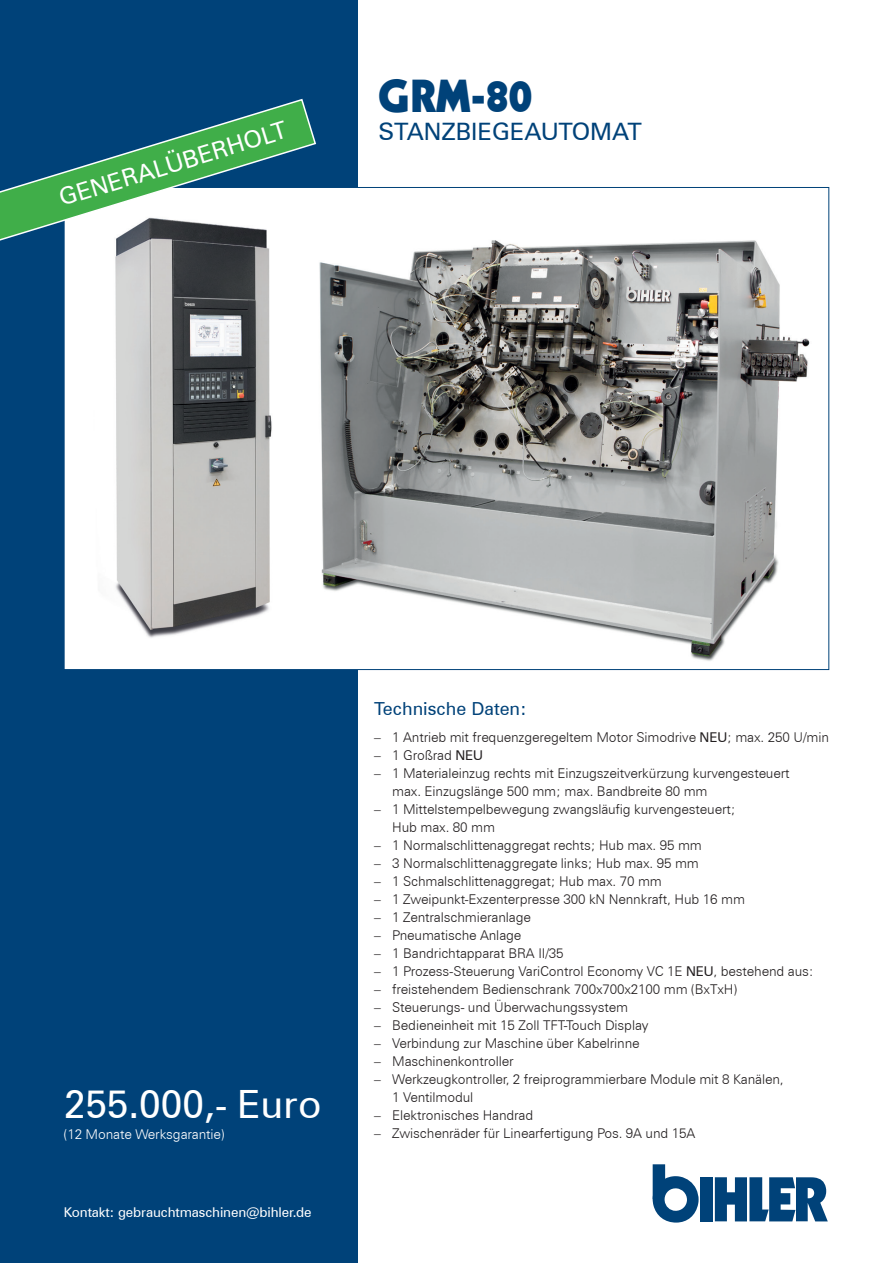
<style>
.page{position:relative;width:893px;height:1263px;background:#fff}
.page>*{position:absolute;margin:0;border:0;box-sizing:border-box;transform-origin:0 0}
.t1{font:900 45px "Kabel";color:#004279}
.t2{font:39px "Zurich BT";color:#fff}
.t3{font:24px "Zurich BT";color:#004279}
.t4{font:24px "Zurich BT";color:#fff}
.t5{font:18px "Zurich BT";color:#004279}
.t6{font:300 13.5px/18px "Zurich BT";letter-spacing:-.01em;color:#231f20}
.t7{font:13.5px "Zurich BT";letter-spacing:-.01em;color:#fff}
.t8{font:300 13.5px "Zurich BT";letter-spacing:-.01em;color:#fff}
.s1{font-weight:400}
</style>
<div class="page">
<div style="left:0;top:0;width:357px;height:1263px;background:#004279"></div>
<div style="left:700px;top:1177px;width:12px;height:44px;background:#004279"></div>
<svg style="left:653px;top:1164px;width:46px;height:58px"></svg>
<svg style="left:715px;top:1177px;width:113px;height:44px"></svg>
<img style="left:66px;top:189px;width:744px;height:479px">
<svg style="left:0;top:98px;width:317px;height:154px"></svg>
<h3 class="t4" style="left:55px;top:184px;width:238px;rotate:-17deg">GENERALÜBERHOLT</h3>
<h1 class="t1" style="left:378px;top:67px;width:156px">GRM-80</h1>
<h3 class="t3" style="left:378px;top:117px;width:265px">STANZBIEGEAUTOMAT</h3>
<h2 class="t2" style="left:64px;top:1081px;width:259px">255.000,- Euro</h2>
<p class="t8" style="left:64px;top:1126px;width:162px">(12 Monate Werksgarantie)</p>
<p class="t7" style="left:64px;top:1204px;width:249px">Kontakt: gebrauchtmaschinen@bihler.de</p>
<h3 class="t5" style="left:374px;top:698px;width:154px">Technische Daten:</h3>
<p class="t6" style="left:374px;top:728px;width:456px">– 1 Antrieb mit frequenzgeregeltem Motor Simodrive <span class="s1">NEU</span>; max. 250 U/min</p>
<p class="t6" style="left:374px;top:746px;width:110px">– 1 Großrad <span class="s1">NEU</span></p>
<p class="t6" style="left:392px;top:764px;width:399px;text-indent:-18px">– 1 Materialeinzug rechts mit Einzugszeitverkürzung kurvengesteuert max. Einzugslänge 500 mm; max. Bandbreite 80 mm</p>
<p class="t6" style="left:392px;top:800px;width:345px;text-indent:-18px">– 1 Mittelstempelbewegung zwangsläufig kurvengesteuert;<br>Hub max. 80 mm</p>
<p class="t6" style="left:374px;top:836px;width:329px">– 1 Normalschlittenaggregat rechts; Hub max. 95 mm</p>
<p class="t6" style="left:374px;top:854px;width:326px">– 3 Normalschlittenaggregate links; Hub max. 95 mm</p>
<p class="t6" style="left:374px;top:872px;width:289px">– 1 Schmalschlittenaggregat; Hub max. 70 mm</p>
<p class="t6" style="left:374px;top:890px;width:372px">– 1 Zweipunkt-Exzenterpresse 300 kN Nennkraft, Hub 16 mm</p>
<p class="t6" style="left:374px;top:908px;width:158px">– 1 Zentralschmieranlage</p>
<p class="t6" style="left:374px;top:926px;width:149px">– Pneumatische Anlage</p>
<p class="t6" style="left:374px;top:944px;width:191px">– 1 Bandrichtapparat BRA II/35</p>
<p class="t6" style="left:374px;top:962px;width:441px">– 1 Prozess-Steuerung VariControl Economy VC 1E <span class="s1">NEU</span>, bestehend aus:</p>
<p class="t6" style="left:374px;top:980px;width:364px">– freistehendem Bedienschrank 700x700x2100 mm (BxTxH)</p>
<p class="t6" style="left:374px;top:998px;width:255px">– Steuerungs- und Überwachungssystem</p>
<p class="t6" style="left:374px;top:1016px;width:276px">– Bedieneinheit mit 15 Zoll TFT-Touch Display</p>
<p class="t6" style="left:374px;top:1034px;width:267px">– Verbindung zur Maschine über Kabelrinne</p>
<p class="t6" style="left:374px;top:1052px;width:141px">– Maschinenkontroller</p>
<p class="t6" style="left:392px;top:1070px;width:393px;text-indent:-18px">– Werkzeugkontroller, 2 freiprogrammierbare Module mit 8 Kanälen,<br>1 Ventilmodul</p>
<p class="t6" style="left:374px;top:1106px;width:161px">– Elektronisches Handrad</p>
<p class="t6" style="left:374px;top:1124px;width:323px">– Zwischenräder für Linearfertigung Pos. 9A und 15A</p>
</div>
